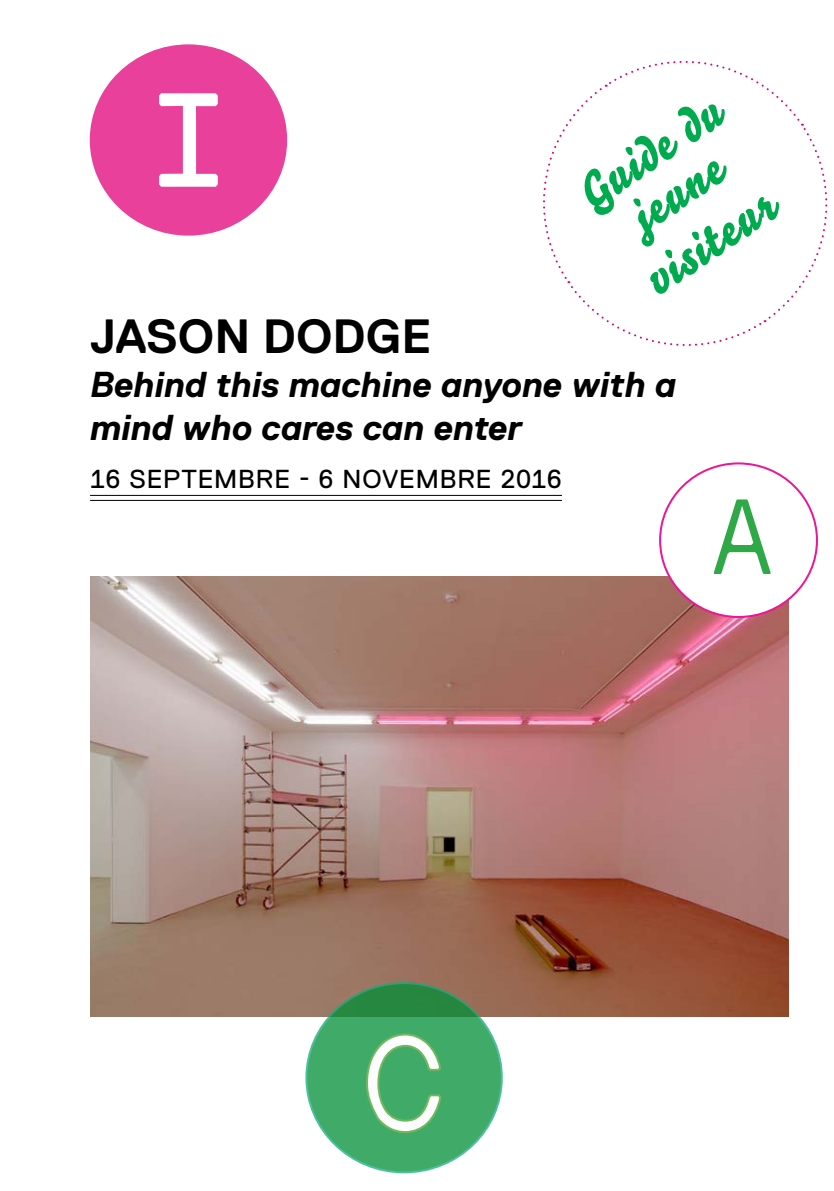
<style>
.page{position:relative;width:834px;height:1191px;background:#fff}
.page>*{position:absolute;margin:0;border:0;box-sizing:border-box;transform-origin:0 0}
.t1{font:48px/48px "Bello Pro";color:#00ab4f;text-align:center}
.t2{font:700 48px "Replica Std";color:#000}
.t3{font:italic 700 36px/43.2px "Replica Std";color:#000}
.t4{font:26px "Replica Std";letter-spacing:.03em;color:#000}
</style>
<div class="page">
<img style="left:91px;top:576px;width:697px;height:440px">
<div style="left:91px;top:45px;width:195px;height:190px;background:#e9409b;border-radius:50%"></div>
<svg style="left:543px;top:60px;width:285px;height:286px"></svg>
<hr style="left:90px;top:495px;width:472px;height:1px;background:#000">
<hr style="left:90px;top:500px;width:472px;height:1px;background:#000">
<svg style="left:159px;top:93px;width:59px;height:94px"></svg>
<div style="left:660px;top:463px;width:156px;height:154px;background:#fff;border-radius:50%"></div>
<svg style="left:713px;top:499px;width:58px;height:75px"></svg>
<svg style="left:306px;top:983px;width:195px;height:189px;fill:#40aa68"></svg>
<svg style="left:365px;top:1032px;width:77px;height:102px"></svg>
<h1 class="t1" style="left:568px;top:176px;width:162px;rotate:-34deg">Guide du jeune</h1>
<h1 class="t1" style="left:634px;top:261px;width:149px;rotate:-34deg">visiteur</h1>
<h1 class="t2" style="left:90px;top:310px;width:343px">JASON DODGE</h1>
<p class="t3" style="left:90px;top:363px;width:588px">Behind this machine anyone with a mind who cares can enter</p>
<p class="t4" style="left:90px;top:464px;width:473px">16 SEPTEMBRE - 6 NOVEMBRE 2016</p>
</div>
